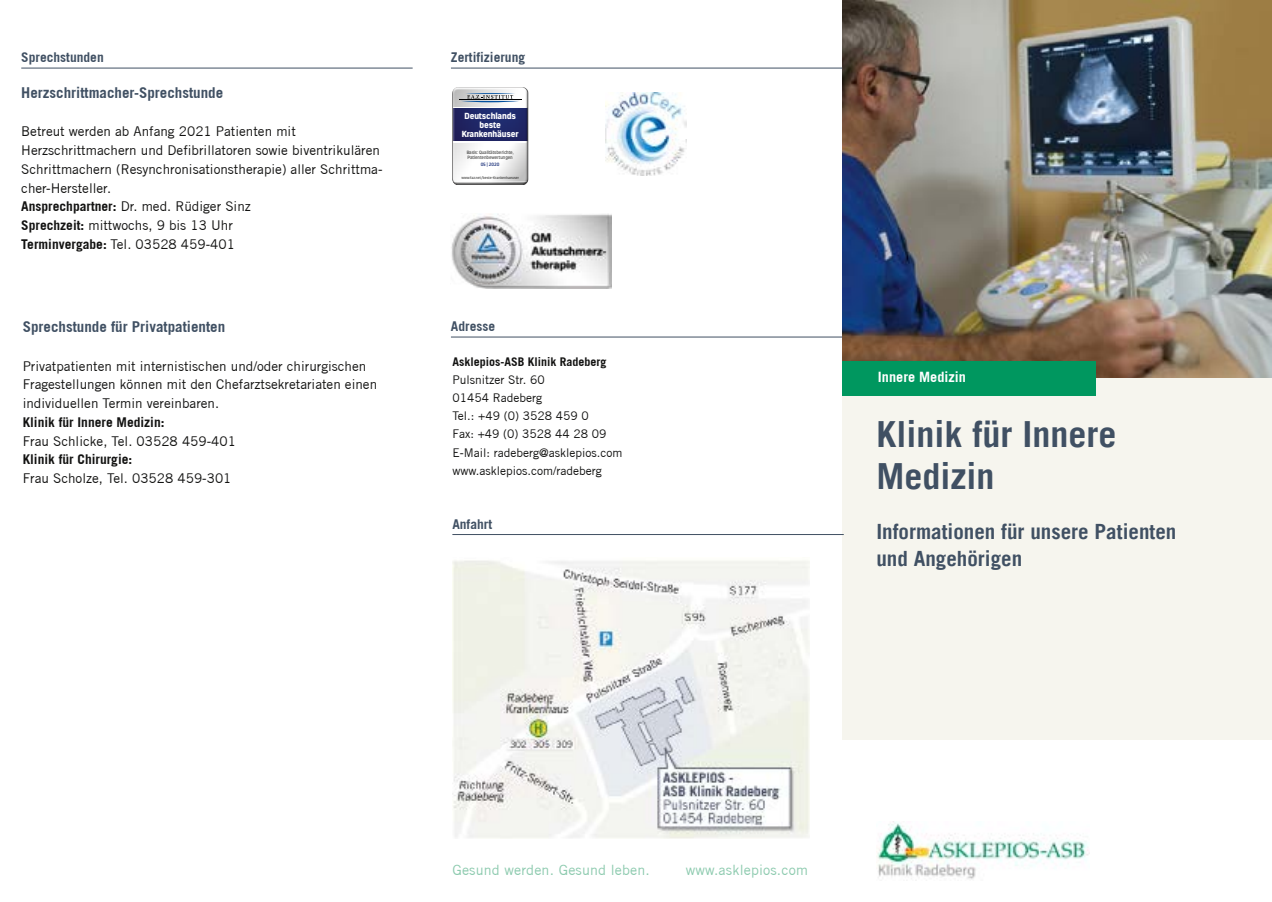
<style>
.page{position:relative;width:1272px;height:902px;background:#fff}
.page>*{position:absolute;margin:0;border:0;box-sizing:border-box;transform-origin:0 0}
.t1{font:700 36px/42px "Trade Gothic LT";color:#405063}
.t2{font:700 21px/27px "Trade Gothic LT";color:#405063}
.t3{font:700 15px "Trade Gothic";color:#405063}
.t4{font:14.25px "Trade Gothic";letter-spacing:.01em;color:#8ccaae}
.t5{font:700 14.25px "Trade Gothic";color:#fff}
.t6{font:13.5px/18.8px "Trade Gothic";color:#121211}
.t7{font:700 13.5px "Trade Gothic";color:#121211}
.t8{font:700 13.5px "Trade Gothic";color:#405063}
.t9{font:12px/18px "Trade Gothic";color:#121211}
.t10{font:700 12px "Trade Gothic";color:#121211}
.t11{font:900 8.85px/8.9px "Estandar";letter-spacing:-.015em;color:#fff;text-align:center}
.t12{font:600 4.65px/5.2px "Estandar";letter-spacing:-.015em;color:#575756}
.t13{font:600 4.65px "Estandar";color:#1d327b}
.t14{font:600 3.75px "Estandar";letter-spacing:-.01em;color:#575756}
.s1{font-weight:700}
</style>
<div class="page">
<img style="left:842px;top:0;width:429px;height:378px">
<div style="left:842px;top:378px;width:429px;height:362px;background:#f6f5ee"></div>
<div style="left:842px;top:361px;width:254px;height:34px;background:#00975f"></div>
<hr style="left:451px;top:68px;width:391px;height:1px;background:#415063">
<hr style="left:451px;top:336px;width:391px;height:1px;background:#415063">
<img style="left:452px;top:560px;width:357px;height:278px">
<hr style="left:452px;top:534px;width:391px;height:1px;background:#415063">
<img style="left:877px;top:821px;width:212px;height:59px">
<img style="left:451px;top:214px;width:160px;height:75px">
<img style="left:605px;top:92px;width:81px;height:84px">
<div style="left:452px;top:88px;width:76px;height:97px;background:#000;opacity:.75"></div>
<hr style="left:459px;top:100px;width:62px;height:1px;background:#000">
<svg style="left:460px;top:93px;width:60px;height:9px"></svg>
<hr style="left:21px;top:68px;width:391px;height:1px;background:#415063">
<p class="t8" style="left:21px;top:49px;width:84px">Sprechstunden</p>
<p class="t3" style="left:21px;top:83px;width:203px">Herzschrittmacher-Sprechstunde</p>
<p class="t6" style="left:21px;top:122px;width:363px">Betreut werden ab Anfang 2021 Patienten mit Herzschrittmachern und Defibrillatoren sowie biventrikulären Schrittmachern (Resynchronisationstherapie) aller Schrittma&shy;cher-Hersteller.<br><span class="s1">Ansprechpartner:</span> Dr. med. Rüdiger Sinz<br><span class="s1">Sprechzeit:</span> mittwochs, 9 bis 13 Uhr<br><span class="s1">Terminvergabe:</span> Tel. 03528 459-401</p>
<p class="t3" style="left:23px;top:318px;width:204px">Sprechstunde für Privatpatienten</p>
<p class="t6" style="left:23px;top:356px;width:356px">Privatpatienten mit internistischen und/oder chirurgischen<br>Fragestellungen können mit den Chefarztsekretariaten einen individuellen Termin vereinbaren.</p>
<p class="t7" style="left:23px;top:414px;width:143px">Klinik für Innere Medizin:</p>
<p class="t6" style="left:23px;top:431px;width:215px">Frau Schlicke, Tel. 03528 459-401</p>
<p class="t7" style="left:23px;top:451px;width:111px">Klinik für Chirurgie:</p>
<p class="t6" style="left:23px;top:469px;width:210px">Frau Scholze, Tel. 03528 459-301</p>
<p class="t8" style="left:451px;top:49px;width:76px">Zertifizierung</p>
<p class="t11" style="left:461px;top:112px;width:59px">Deutschlands beste<br>Krankenhäuser</p>
<p class="t12" style="left:466px;top:150px;width:49px">Basis: Qualitätsberichte,<br>Patientenbewertungen</p>
<p class="t13" style="left:481px;top:162px;width:20px">05 | 2020</p>
<p class="t14" style="left:461px;top:175px;width:59px">www.faz.net/beste-Krankenhaeuser</p>
<p class="t8" style="left:451px;top:318px;width:46px">Adresse</p>
<p class="t10" style="left:452px;top:355px;width:156px">Asklepios-ASB Klinik Radeberg</p>
<p class="t9" style="left:452px;top:371px;width:171px">Pulsnitzer Str. 60<br>01454 Radeberg<br>Tel.: +49 (0) 3528 459 0<br>Fax: +49 (0) 3528 44 28 09<br>E-Mail: radeberg@asklepios.com www.asklepios.com/radeberg</p>
<p class="t8" style="left:452px;top:515px;width:41px">Anfahrt</p>
<p class="t5" style="left:878px;top:368px;width:89px">Innere Medizin</p>
<h1 class="t1" style="left:876px;top:413px;width:242px">Klinik für Innere<br>Medizin</h1>
<h2 class="t2" style="left:876px;top:517px;width:301px">Informationen für unsere Patienten und Angehörigen</h2>
<p class="t4" style="left:452px;top:861px;width:199px">Gesund werden. Gesund leben.</p>
<p class="t4" style="left:686px;top:861px;width:123px">www.asklepios.com</p>
</div>
